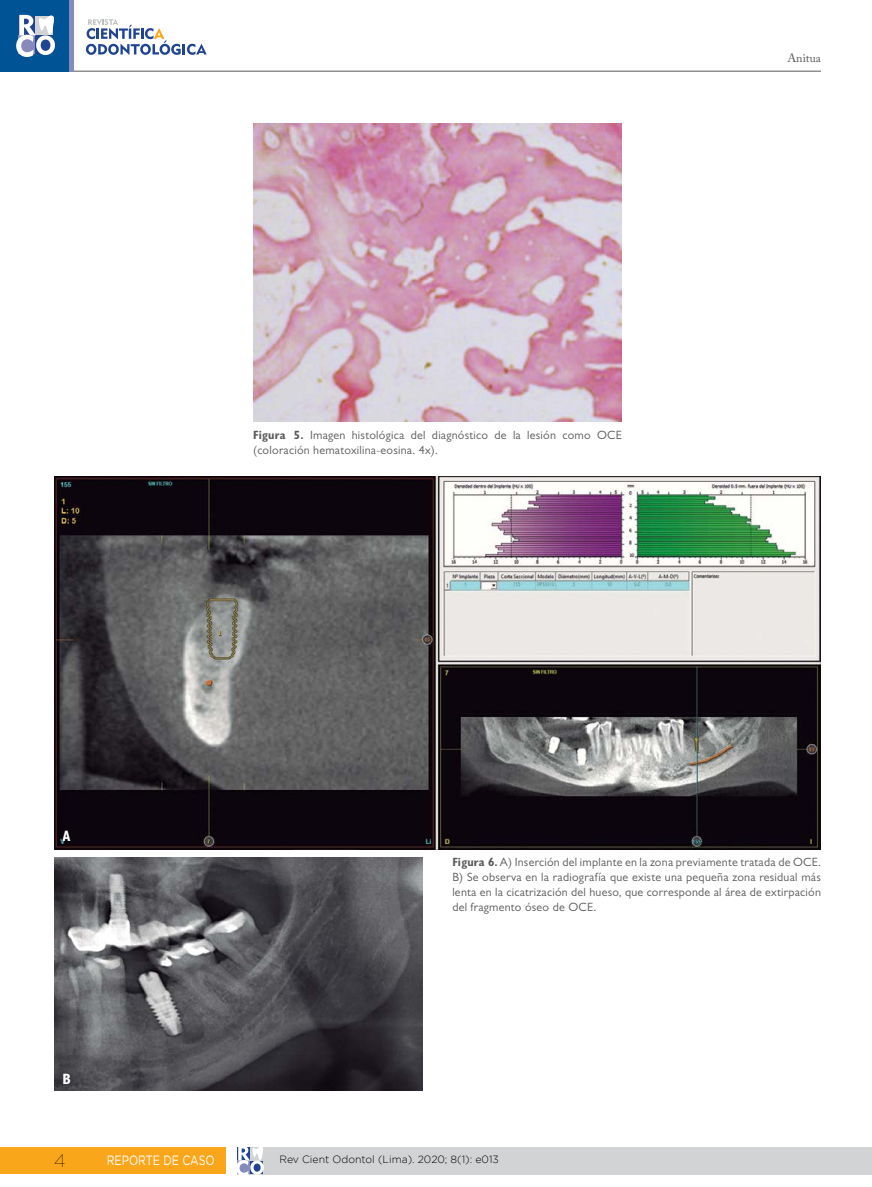
<style>
.page{position:relative;width:872px;height:1187px;background:#fff}
.page>*{position:absolute;margin:0;border:0;box-sizing:border-box;transform-origin:0 0}
.t1{font:100 18px "Gotham";color:#000}
.t2{font:700 condensed 15px "Gill Sans";color:#fff}
.t3{font:13.5px "Gotham";color:#fff;scale:.8 1}
.t4{font:12px/15px "Gill Sans";letter-spacing:.02em;color:#58595b}
.t5{font:12px "Adobe Caslon Pro";color:#58595b}
.t6{font:300 10.5px "Gotham";color:#000}
.s1{font-weight:700;font-stretch:condensed}
</style>
<div class="page">
<div style="left:0;top:1146px;width:225px;height:27px;background:#faa61a"></div>
<div style="left:237px;top:1146px;width:635px;height:28px;background:#d1d3d4"></div>
<hr style="left:47px;top:71px;width:774px;height:1px;background:#58595b">
<div style="left:0;top:0;width:70px;height:72px;background:#005496"></div>
<hr style="left:70px;top:0;width:4px;height:72px;background:#878bbb">
<svg style="left:16px;top:14px;width:39px;height:43px;background:#a1b4d0"></svg>
<svg style="left:86px;top:19px;width:121px;height:36px"></svg>
<svg style="left:237px;top:1146px;width:27px;height:29px"></svg>
<img style="left:253px;top:123px;width:369px;height:299px">
<img style="left:54px;top:857px;width:368px;height:233px">
<img style="left:54px;top:476px;width:767px;height:373px">
<p class="t4" style="left:253px;top:427px;width:370px"><span class="s1">Figura 5.</span> Imagen histológica del diagnóstico de la lesión como OCE (coloración hematoxilina-eosina. 4x).</p>
<p class="t5" style="left:787px;top:51px;width:35px">Anitua</p>
<p class="t2" style="left:63px;top:826px;width:9px">A</p>
<p class="t2" style="left:63px;top:1069px;width:10px">B</p>
<h1 class="t1" style="left:54px;top:1150px;width:13px">4</h1>
<p class="t3" style="left:107px;top:1152px;width:137px">REPORTE DE CASO</p>
<p class="t4" style="left:452px;top:854px;width:370px;text-align:justify"><span class="s1">Figura 6.</span> A) Inserción del implante en la zona previamente tratada de OCE.<br>B) Se observa en la radiografía que existe una pequeña zona residual más lenta en la cicatrización del hueso, que corresponde al área de extirpación del fragmento óseo de OCE.</p>
<p class="t6" style="left:279px;top:1153px;width:221px">Rev Cient Odontol (Lima). 2020; 8(1): e013</p>
</div>
